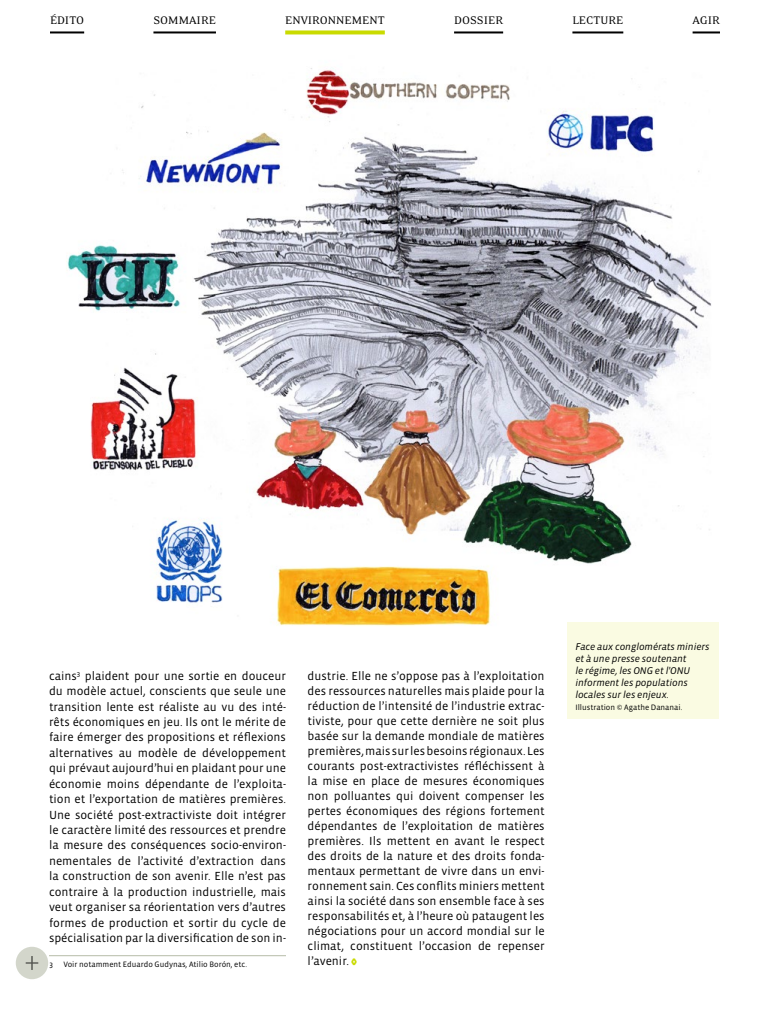
<style>
.page{position:relative;width:768px;height:1024px;background:#fff}
.page>*{position:absolute;margin:0;border:0;box-sizing:border-box;transform-origin:0 0}
.t1{font:12.6px "Eidetic Neo";color:#000}
.t2{font:12px/15px "Vista Sans";color:#000;text-align:justify}
.t3{font:italic 10px/12px "Vista Sans";letter-spacing:-.01em;color:#000}
.t4{font:8px "Vista Sans";color:#000}
.s1{font-weight:900;color:#c9db00}
</style>
<div class="page">
<hr style="left:49px;top:955px;width:237px;height:1px;background:#b6bca9">
<img style="left:67px;top:68px;width:644px;height:558px">
<div style="left:567px;top:622px;width:152px;height:97px;background:#fafbe2"></div>
<hr style="left:50px;top:31px;width:34px;height:2px;background:#000">
<hr style="left:153px;top:31px;width:63px;height:2px;background:#000">
<svg style="left:285px;top:30px;width:100px;height:4px"></svg>
<hr style="left:454px;top:31px;width:49px;height:2px;background:#000">
<hr style="left:572px;top:31px;width:51px;height:2px;background:#000">
<hr style="left:693px;top:31px;width:27px;height:2px;background:#000">
<svg style="left:15px;top:946px;width:34px;height:34px"></svg>
<div style="left:14px;top:945px;width:36px;height:36px;border:2px solid #fff;border-radius:50%"></div>
<svg style="left:26px;top:956px;width:12px;height:14px"></svg>
<p class="t1" style="left:50px;top:14px;width:36px">ÉDITO</p>
<p class="t1" style="left:153px;top:14px;width:64px">SOMMAIRE</p>
<p class="t1" style="left:285px;top:14px;width:101px">ENVIRONNEMENT</p>
<p class="t1" style="left:454px;top:14px;width:51px">DOSSIER</p>
<p class="t1" style="left:572px;top:14px;width:52px">LECTURE</p>
<p class="t1" style="left:693px;top:14px;width:29px">AGIR</p>
<p class="t2" style="left:49px;top:668px;width:239px;line-height:15.4px">cains<sup>3</sup> plaident pour une sortie en douceur du modèle actuel, conscients que seule une transition lente est réaliste au vu des inté&shy;rêts économiques en jeu. Ils ont le mérite de faire émerger des propositions et réflexions alternatives au modèle de développement qui prévaut aujourd’hui en plaidant pour une économie moins dépendante de l’exploita&shy;tion et l’exportation de matières premières.<br>Une société post-extractiviste doit intégrer le caractère limité des ressources et prendre la mesure des conséquences socio-environ&shy;nementales de l’activité d’extraction dans la construction de son avenir. Elle n’est pas contraire à la production industrielle, mais veut organiser sa réorientation vers d’autres formes de production et sortir du cycle de spécialisation par la diversification de son in-</p>
<p class="t4" style="left:49px;top:960px;width:5px">3</p>
<p class="t4" style="left:63px;top:960px;width:185px">Voir notamment Eduardo Gudynas, Atilio Borón, etc.</p>
<p class="t2" style="left:308px;top:669px;width:239px">dustrie. Elle ne s’oppose pas à l’exploitation des ressources naturelles mais plaide pour la réduction de l’intensité de l’industrie extrac&shy;tiviste, pour que cette dernière ne soit plus basée sur la demande mondiale de matières premières, mais sur les besoins régionaux. Les courants post-extractivistes réfléchissent à la mise en place de mesures économiques non polluantes qui doivent compenser les pertes économiques des régions fortement dépendantes de l’exploitation de matières premières. Ils mettent en avant le respect des droits de la nature et des droits fonda&shy;mentaux permettant de vivre dans un envi&shy;ronnement sain. Ces conflits miniers mettent ainsi la société dans son ensemble face à ses responsabilités et, à l’heure où pataugent les négociations pour un accord mondial sur le climat, constituent l’occasion de repenser l’avenir. <span class="s1">◊</span></p>
<p class="t3" style="left:575px;top:641px;width:136px">Face aux conglomérats miniers et à une presse soutenant<br>le régime, les ONG et l'ONU informent les populations locales sur les enjeux.</p>
<p class="t4" style="left:575px;top:703px;width:109px">Illustration © Agathe Dananai.</p>
</div>
